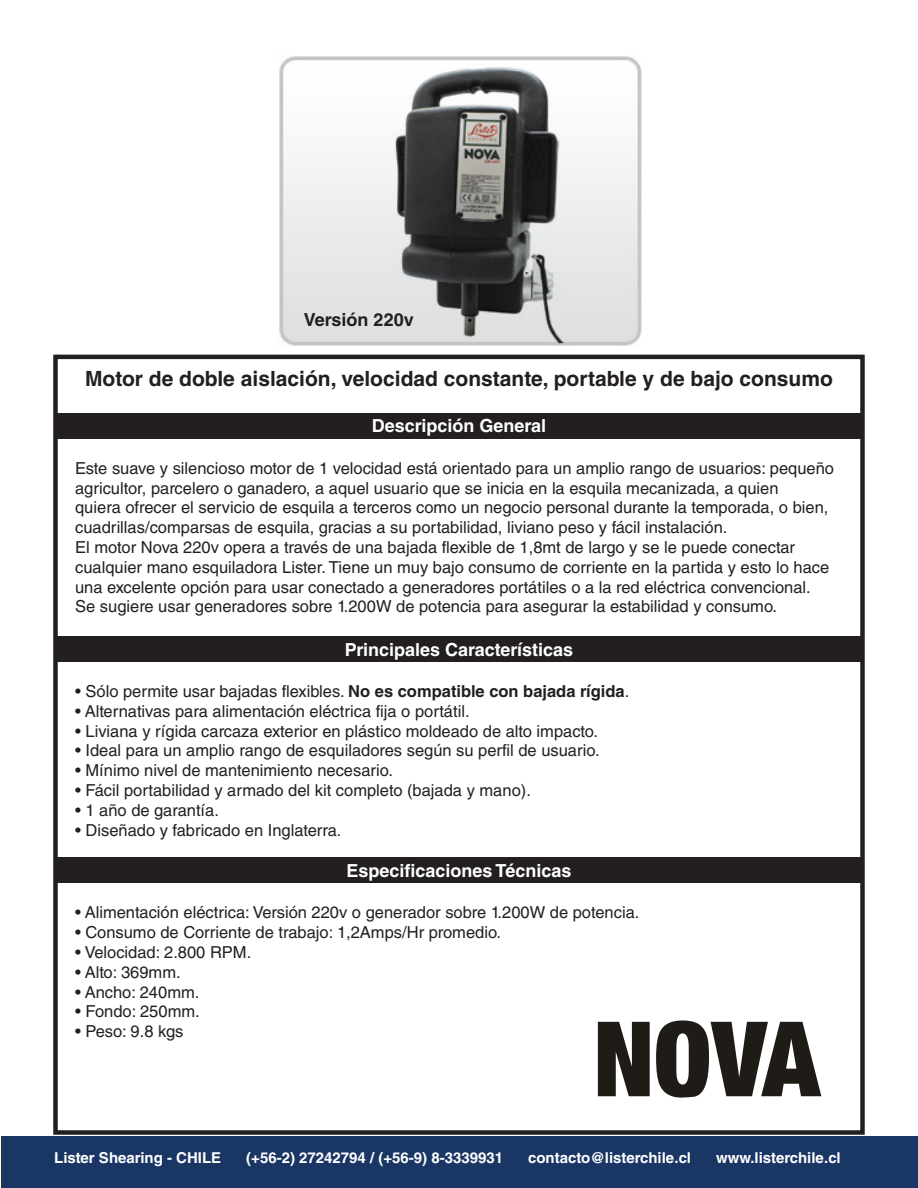
<style>
.page{position:relative;width:918px;height:1188px;background:#fff}
.page>*{position:absolute;margin:0;border:0;box-sizing:border-box;transform-origin:0 0}
.Titulo_Secundario{font:700 21px "Helvetica LT Std";color:#231f20}
.Titulo_Secundario-2{font:700 18px "Helvetica LT Std";color:#fff}
.Titulo_Secundario-3{font:700 18px "Helvetica LT Std";color:#231f20}
.Párrafo_normal{font:16.5px/19.8px "Helvetica LT Std";color:#231f20}
.t1{font:700 15px "Helvetica LT Std";color:#fff}
.s1{font-weight:700}
</style>
<div class="page">
<div style="left:1px;top:1136px;width:917px;height:52px;background:#1a3665"></div>
<div style="left:54px;top:636px;width:808px;height:26px;background:#231f20"></div>
<div style="left:54px;top:414px;width:808px;height:25px;background:#231f20"></div>
<div style="left:54px;top:858px;width:808px;height:25px;background:#231f20"></div>
<div style="left:53px;top:355px;width:812px;height:780px;border:4px solid #231f20"></div>
<img style="left:279px;top:56px;width:363px;height:290px">
<svg style="left:598px;top:1020px;width:223px;height:78px"></svg>
<p class="Titulo_Secundario-3" style="left:304px;top:308px;width:111px">Versión 220v</p>
<p class="Titulo_Secundario" style="left:85px;top:365px;width:749px">Motor de doble aislación, velocidad constante, portable y de bajo consumo</p>
<p class="Titulo_Secundario-2" style="left:372px;top:415px;width:176px">Descripción General</p>
<p class="Párrafo_normal" style="left:75px;top:458px;width:760px">Este suave y silencioso motor de 1 velocidad está orientado para un amplio rango de usuarios: pequeño agricultor, parcelero o ganadero, a aquel usuario que se inicia en la esquila mecanizada, a quien<br>quiera ofrecer el servicio de esquila a terceros como un negocio personal durante la temporada, o bien, cuadrillas/comparsas de esquila, gracias a su portabilidad, liviano peso y fácil instalación.</p>
<p class="Párrafo_normal" style="left:75px;top:537px;width:756px">El motor Nova 220v opera a través de una bajada flexible de 1,8mt de largo y se le puede conectar cualquier mano esquiladora Lister. Tiene un muy bajo consumo de corriente en la partida y esto lo hace una excelente opción para usar conectado a generadores portátiles o a la red eléctrica convencional.</p>
<p class="Párrafo_normal" style="left:75px;top:597px;width:703px">Se sugiere usar generadores sobre 1.200W de potencia para asegurar la estabilidad y consumo.</p>
<p class="Titulo_Secundario-2" style="left:345px;top:638px;width:230px">Principales Características</p>
<p class="Párrafo_normal" style="left:75px;top:681px;width:556px">• Sólo permite usar bajadas flexibles. <span class="s1">No es compatible con bajada rígida</span>.</p>
<p class="Párrafo_normal" style="left:75px;top:701px;width:396px">• Alternativas para alimentación eléctrica fija o portátil.</p>
<p class="Párrafo_normal" style="left:75px;top:721px;width:524px">• Liviana y rígida carcaza exterior en plástico moldeado de alto impacto.</p>
<p class="Párrafo_normal" style="left:75px;top:741px;width:526px">• Ideal para un amplio rango de esquiladores según su perfil de usuario.</p>
<p class="Párrafo_normal" style="left:75px;top:761px;width:319px">• Mínimo nivel de mantenimiento necesario.</p>
<p class="Párrafo_normal" style="left:75px;top:780px;width:457px">• Fácil portabilidad y armado del kit completo (bajada y mano).</p>
<p class="Párrafo_normal" style="left:75px;top:800px;width:145px">• 1 año de garantía.</p>
<p class="Párrafo_normal" style="left:75px;top:820px;width:268px">• Diseñado y fabricado en Inglaterra.</p>
<p class="Titulo_Secundario-2" style="left:346px;top:860px;width:227px">Especificaciones Técnicas</p>
<p class="Párrafo_normal" style="left:75px;top:903px;width:566px">• Alimentación eléctrica: Versión 220v o generador sobre 1.200W de potencia.</p>
<p class="Párrafo_normal" style="left:75px;top:923px;width:427px">• Consumo de Corriente de trabajo: 1,2Amps/Hr promedio.</p>
<p class="Párrafo_normal" style="left:75px;top:942px;width:178px">• Velocidad: 2.800 RPM.</p>
<p class="Párrafo_normal" style="left:75px;top:962px;width:107px">• Alto: 369mm.</p>
<p class="Párrafo_normal" style="left:75px;top:982px;width:126px">• Ancho: 240mm.</p>
<p class="Párrafo_normal" style="left:75px;top:1002px;width:126px">• Fondo: 250mm.</p>
<p class="Párrafo_normal" style="left:75px;top:1022px;width:110px">• Peso: 9.8 kgs</p>
<p class="t1" style="left:54px;top:1149px;width:169px">Lister Shearing - CHILE</p>
<p class="t1" style="left:246px;top:1149px;width:258px">(+56-2) 27242794 / (+56-9) 8-3339931</p>
<p class="t1" style="left:528px;top:1149px;width:164px">contacto@listerchile.cl</p>
<p class="t1" style="left:716px;top:1149px;width:126px">www.listerchile.cl</p>
</div>
